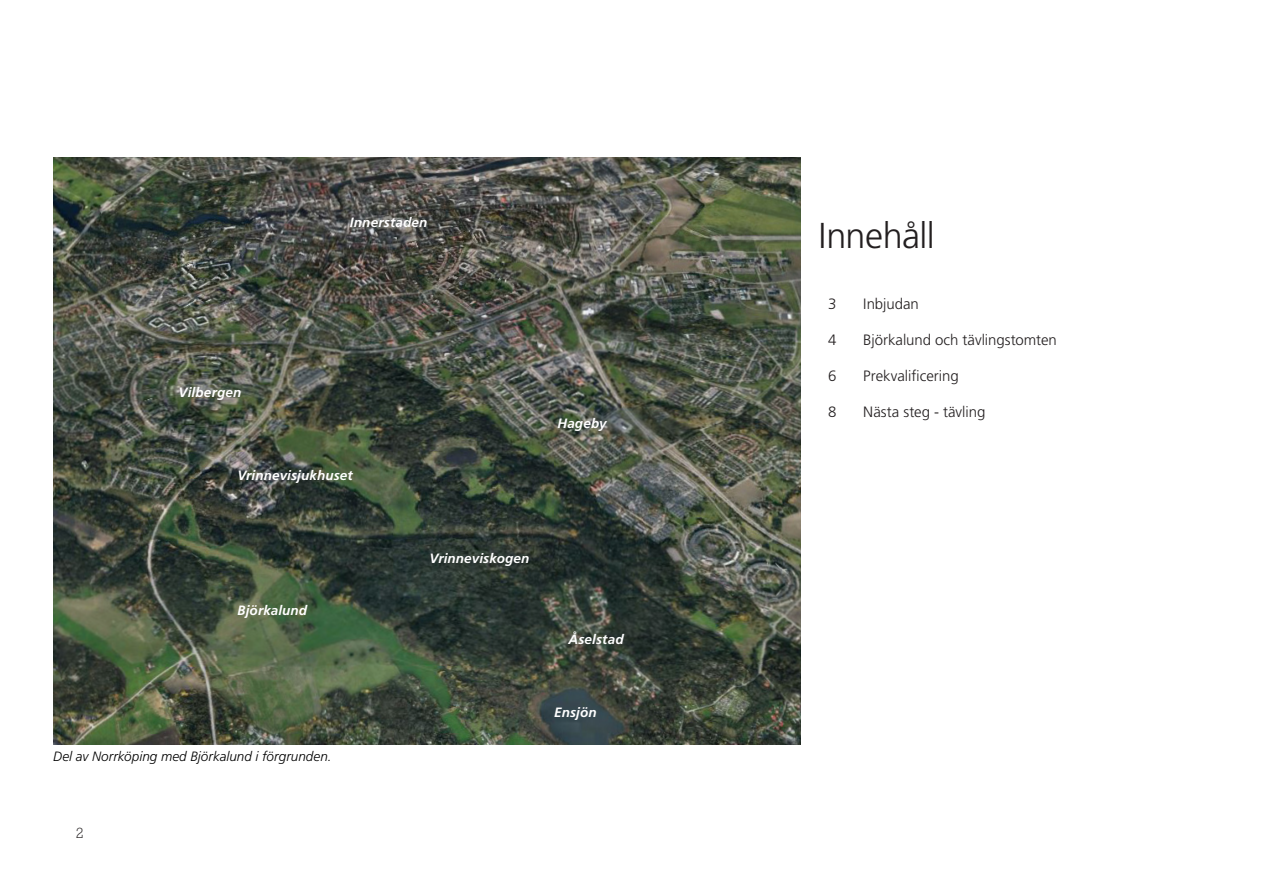
<style>
.page{position:relative;width:1263px;height:893px;background:#fff}
.page>*{position:absolute;margin:0;border:0;box-sizing:border-box;transform-origin:0 0}
.Rubrik{font:300 36px "Frutiger LT Std";letter-spacing:-.015em;color:#231f20}
.Underrubrik{font:300 15px "Frutiger LT Std";letter-spacing:-.005em;color:#231f20}
.t1{font:300 15px "Rockwell Std";color:#231f20}
.Brödtext{font:italic 700 13.5px "Frutiger LT Std";letter-spacing:.01em;color:#fff}
.Brödtext-2{font:italic 300 13.5px "Frutiger LT Std";letter-spacing:.005em;color:#000}
</style>
<div class="page">
<img style="left:53px;top:157px;width:747px;height:587px">
<p class="Brödtext" style="left:350px;top:214px;width:79px">Innerstaden</p>
<p class="Brödtext" style="left:179px;top:384px;width:64px">Vilbergen</p>
<p class="Brödtext" style="left:237px;top:467px;width:117px">Vrinnevisjukhuset</p>
<p class="Brödtext" style="left:237px;top:602px;width:71px">Björkalund</p>
<p class="Brödtext-2" style="left:53px;top:748px;width:280px">Del av Norrköping med Björkalund i förgrunden.</p>
<p class="t1" style="left:76px;top:824px;width:9px">2</p>
<p class="Brödtext" style="left:557px;top:415px;width:51px">Hageby</p>
<p class="Brödtext" style="left:429px;top:551px;width:101px">Vrinneviskogen</p>
<p class="Brödtext" style="left:568px;top:631px;width:57px">Åselstad</p>
<p class="Brödtext" style="left:554px;top:704px;width:44px">Ensjön</p>
<p class="Rubrik" style="left:818px;top:215px;width:118px">Innehåll</p>
<p class="Underrubrik" style="left:828px;top:295px;width:10px">3</p>
<p class="Underrubrik" style="left:828px;top:331px;width:10px">4</p>
<p class="Underrubrik" style="left:828px;top:367px;width:10px">6</p>
<p class="Underrubrik" style="left:828px;top:403px;width:10px">8</p>
<p class="Underrubrik" style="left:863px;top:295px;width:57px">Inbjudan</p>
<p class="Underrubrik" style="left:863px;top:331px;width:195px">Björkalund och tävlingstomten</p>
<p class="Underrubrik" style="left:863px;top:367px;width:97px">Prekvalificering</p>
<p class="Underrubrik" style="left:863px;top:403px;width:124px">Nästa steg - tävling</p>
</div>
